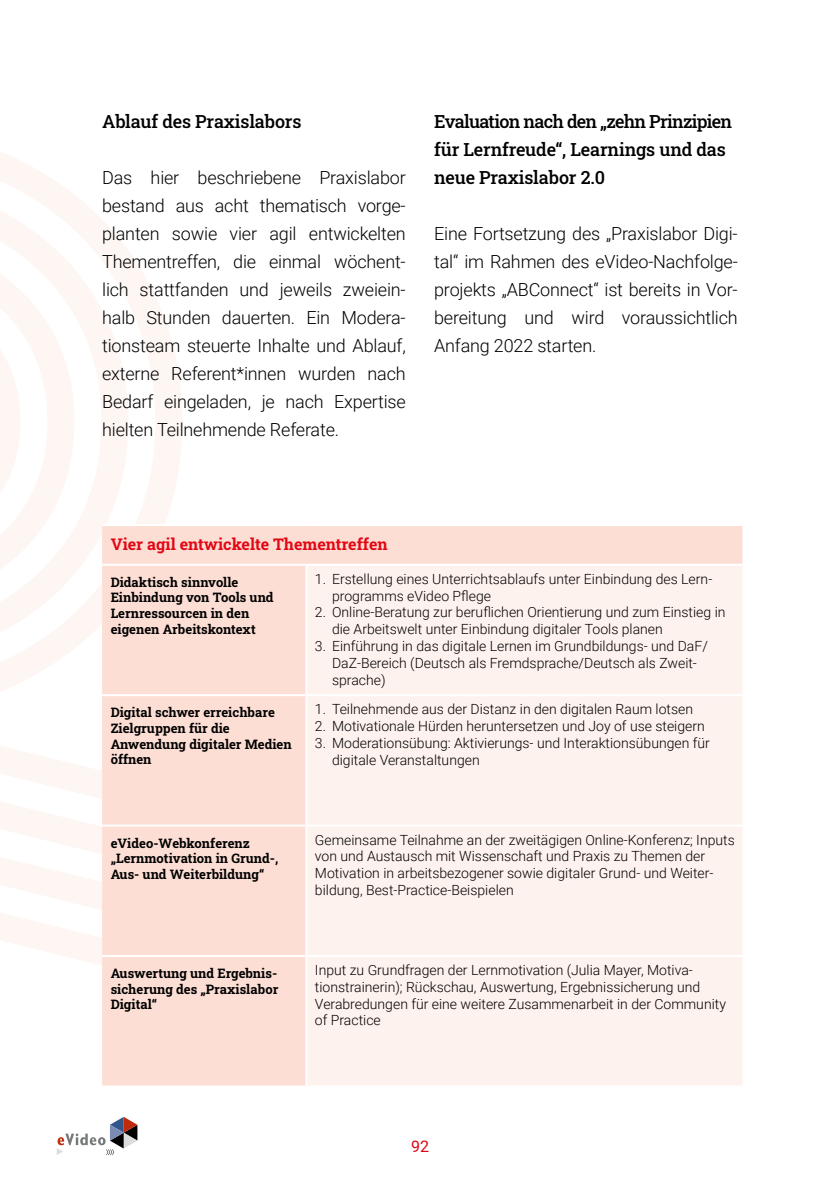
<style>
.page{position:relative;width:840px;height:1191px;background:#fff}
.page>*{position:absolute;margin:0;border:0;box-sizing:border-box;transform-origin:0 0}
.t1{font:300 18px/28px "Roboto";letter-spacing:-.01em;color:#000;text-align:justify}
.t2{font:500 18px/28px "Roboto Slab";letter-spacing:-.01em;color:#000}
.t3{font:700 16px "Roboto Slab";color:#e30613}
.t4{font:16px "Roboto";color:#e30613}
.t5{font:300 14px/16.8px "Roboto";color:#000}
.t6{font:700 13px/15.6px "Roboto Slab";color:#000}
</style>
<div class="page">
<svg style="left:0;top:812px;width:102px;height:153px"></svg>
<svg style="left:0;top:152px;width:182px;height:660px"></svg>
<svg style="left:57px;top:1117px;width:80px;height:38px"></svg>
<div style="left:102px;top:526px;width:640px;height:559px;background:#fcded4"></div>
<div style="left:307px;top:566px;width:435px;height:519px;background:#fef2ee"></div>
<hr style="left:102px;top:524px;width:204px;height:2px;background:#fff">
<hr style="left:102px;top:564px;width:204px;height:2px;background:#fff">
<hr style="left:306px;top:564px;width:438px;height:2px;background:#fff">
<hr style="left:305px;top:566px;width:2px;height:128px;background:#fff">
<hr style="left:102px;top:694px;width:204px;height:2px;background:#fff">
<hr style="left:306px;top:694px;width:438px;height:2px;background:#fff">
<hr style="left:305px;top:696px;width:2px;height:128px;background:#fff">
<hr style="left:102px;top:824px;width:204px;height:2px;background:#fff">
<hr style="left:306px;top:824px;width:438px;height:2px;background:#fff">
<hr style="left:305px;top:826px;width:2px;height:129px;background:#fff">
<hr style="left:102px;top:955px;width:204px;height:2px;background:#fff">
<hr style="left:306px;top:955px;width:438px;height:2px;background:#fff">
<hr style="left:305px;top:957px;width:2px;height:128px;background:#fff">
<p class="t2" style="left:102px;top:107px;width:201px">Ablauf des Praxislabors</p>
<p class="t1" style="left:102px;top:163px;width:305px">Das hier beschriebene Praxislabor bestand aus acht thematisch vorge&shy;planten sowie vier agil entwickelten Thementreffen, die einmal wöchent&shy;lich stattfanden und jeweils zweiein&shy;halb Stunden dauerten. Ein Modera&shy;tionsteam steuerte Inhalte und Ablauf, externe Referent*innen wurden nach Bedarf eingeladen, je nach Expertise hielten Teilnehmende Referate.</p>
<p class="t2" style="left:434px;top:107px;width:299px">Evaluation nach den „zehn Prinzipien für Lernfreude“, Learnings und das neue Praxislabor 2.0</p>
<p class="t1" style="left:434px;top:219px;width:305px">Eine Fortsetzung des „Praxislabor Digi&shy;tal“ im Rahmen des eVideo-Nachfolge&shy;projekts „ABConnect“ ist bereits in Vor&shy;bereitung und wird voraussichtlich Anfang 2022 starten.</p>
<p class="t3" style="left:111px;top:533px;width:278px">Vier agil entwickelte Thementreffen</p>
<p class="t6" style="left:111px;top:574px;width:164px">Didaktisch sinnvolle<br>Einbindung von Tools und<br>Lernressourcen in den eigenen Arbeitskontext</p>
<p class="t5" style="left:332px;top:570px;width:381px;text-indent:-17px">1. Erstellung eines Unterrichtsablaufs unter Einbindung des Lern&shy;programms eVideo Pflege</p>
<p class="t5" style="left:332px;top:603px;width:395px;text-indent:-17px">2. Online-Beratung zur beruflichen Orientierung und zum Einstieg in die Arbeitswelt unter Einbindung digitaler Tools planen</p>
<p class="t5" style="left:332px;top:637px;width:377px;text-indent:-17px">3. Einführung in das digitale Lernen im Grundbildungs- und DaF/<br>DaZ-Bereich (Deutsch als Fremdsprache/Deutsch als Zweit&shy;sprache)</p>
<p class="t6" style="left:111px;top:704px;width:182px">Digital schwer erreichbare<br>Zielgruppen für die<br>Anwendung digitaler Medien öffnen</p>
<p class="t5" style="left:315px;top:700px;width:379px">1. Teilnehmende aus der Distanz in den digitalen Raum lotsen</p>
<p class="t5" style="left:315px;top:717px;width:391px">2. Motivationale Hürden heruntersetzen und Joy of use steigern</p>
<p class="t5" style="left:332px;top:734px;width:379px;text-indent:-17px">3. Moderationsübung: Aktivierungs- und Interaktionsübungen für digitale Veranstaltungen</p>
<p class="t6" style="left:111px;top:835px;width:169px">eVideo-Webkonferenz „Lernmotivation in Grund-,<br>Aus- und Weiterbildung“</p>
<p class="t5" style="left:315px;top:830px;width:421px">Gemeinsame Teilnahme an der zweitägigen Online-Konferenz; Inputs von und Austausch mit Wissenschaft und Praxis zu Themen der Motivation in arbeitsbezogener sowie digitaler Grund- und Weiter&shy;bildung, Best-Practice-Beispielen</p>
<p class="t6" style="left:111px;top:965px;width:169px;text-align:justify">Auswertung und Ergebnis&shy;sicherung des „Praxislabor Digital“</p>
<p class="t5" style="left:315px;top:961px;width:412px">Input zu Grundfragen der Lernmotivation (Julia Mayer, Motiva&shy;tionstrainerin); Rückschau, Auswertung, Ergebnissicherung und Verabredungen für eine weitere Zusammenarbeit in der Community of Practice</p>
<p class="t4" style="left:411px;top:1134px;width:19px">92</p>
</div>
